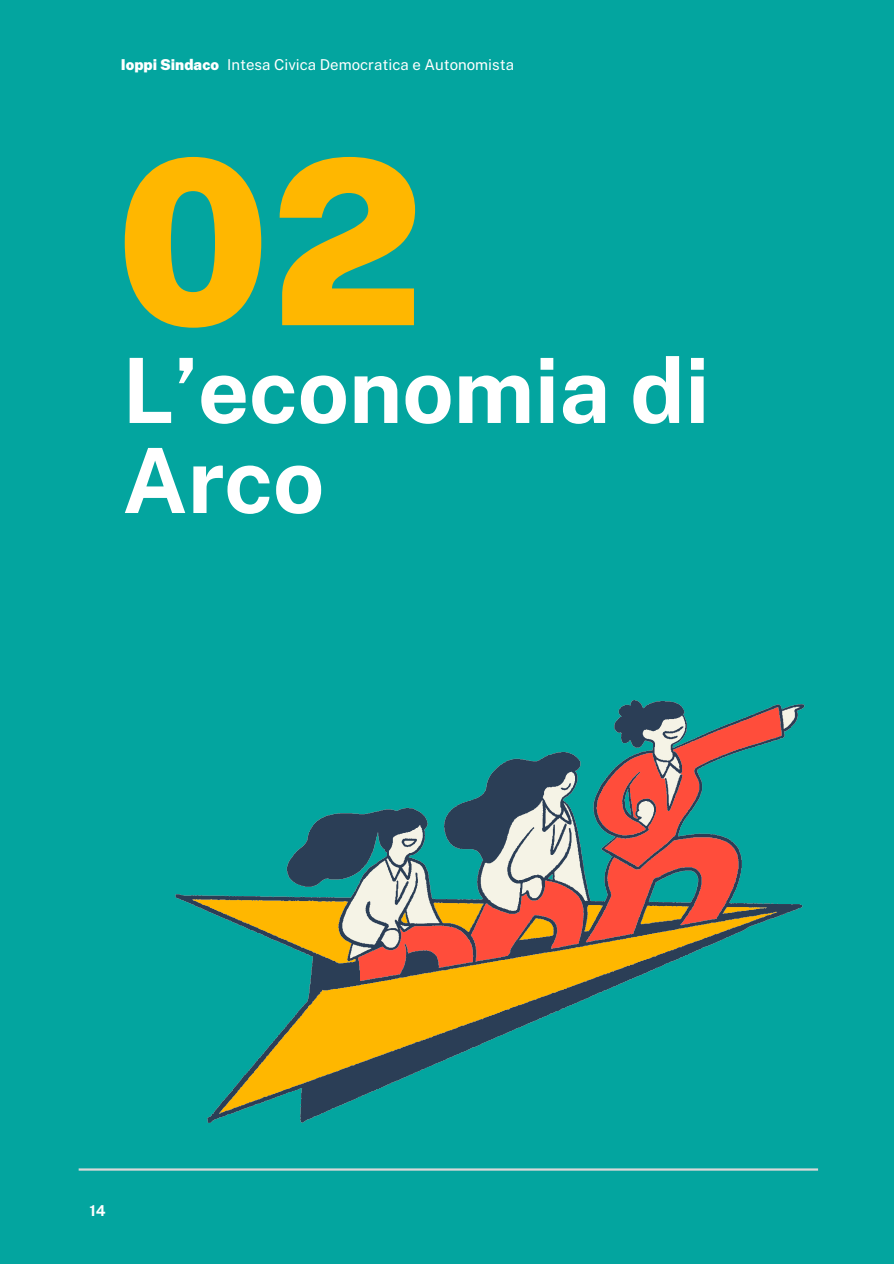
<style>
.page{position:relative;width:894px;height:1264px;background:#fff}
.page>*{position:absolute;margin:0;border:0;box-sizing:border-box;transform-origin:0 0}
.t1{font:900 229.5px "Public Sans";color:#ffb700}
.t2{font:700 90px/90px "Public Sans";color:#fff}
.t3{font:15px "Public Sans";color:#fff}
.t4{font:900 15px "Public Sans";color:#fff}
.t5{font:700 15px "Public Sans";color:#fff}
</style>
<div class="page">
<div style="left:0;top:0;width:893px;height:1263px;background:#03a59f"></div>
<hr style="left:79px;top:1168px;width:738px;height:2px;background:#d9d9d9">
<svg style="left:175px;top:700px;width:629px;height:422px"></svg>
<h1 class="t4" style="left:121px;top:55px;width:100px">Ioppi Sindaco</h1>
<p class="t3" style="left:227px;top:56px;width:289px">Intesa Civica Democratica e Autonomista</p>
<p class="t1" style="left:115px;top:107px;width:310px">02</p>
<h2 class="t2" style="left:122px;top:345px;width:589px">L’economia di<br>Arco</h2>
<p class="t5" style="left:89px;top:1201px;width:18px">14</p>
</div>
